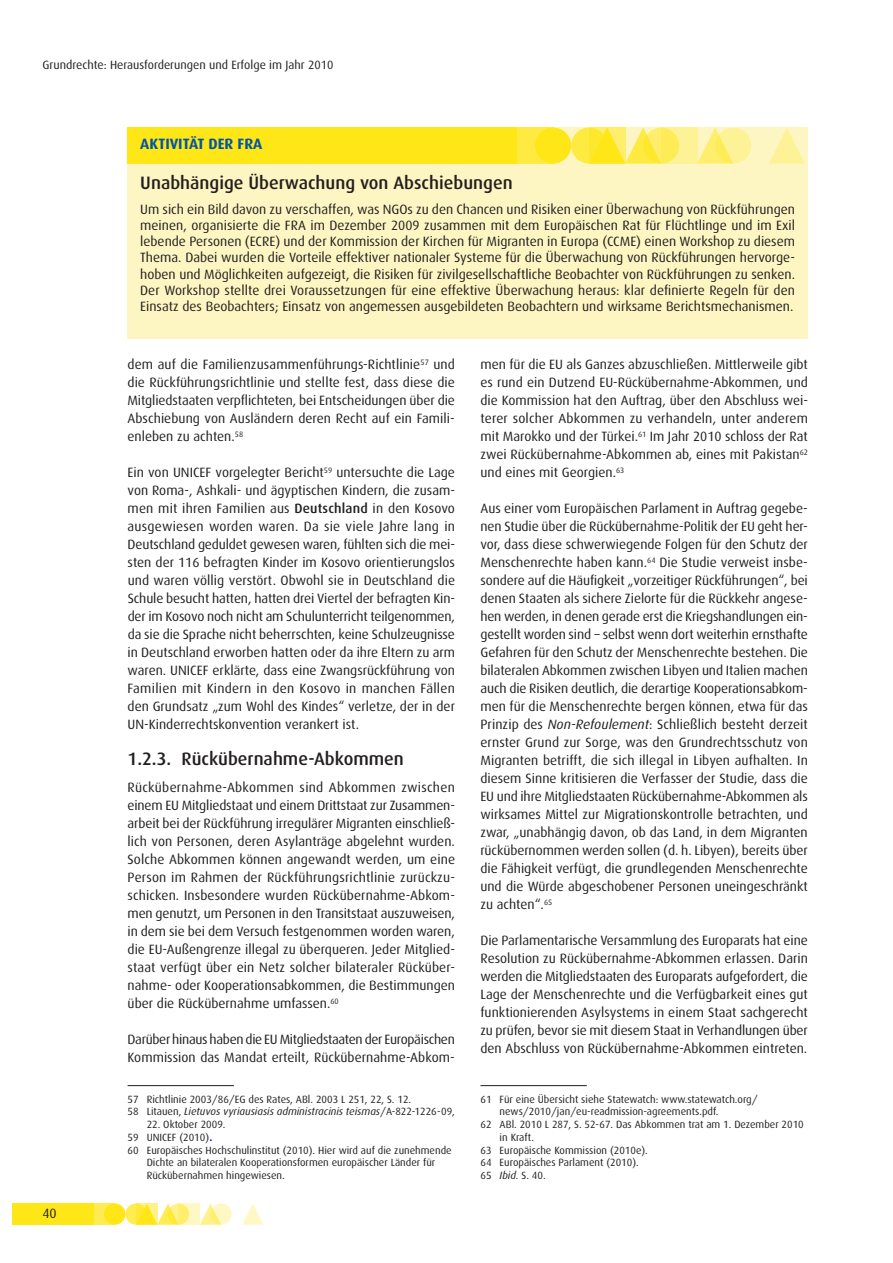
<style>
.page{position:relative;width:893px;height:1263px;background:#fff}
.page>*{position:absolute;margin:0;border:0;box-sizing:border-box;transform-origin:0 0}
.t1{font:500 18px "Dax";color:#231f20}
.t2{font:700 15px "Dax";color:#0155a5}
.t3{font:13.5px/18px "Dax";color:#231f20;text-align:justify}
.t4{font:13.5px/18px "Dax";letter-spacing:-.025em;color:#231f20}
.t5{font:12px "Dax";color:#231f20}
.t6{font:10.5px/12.8px "Dax";color:#231f20}
.s1{font-weight:500}
.s2{font-style:italic}
.s3{font-size:15px;color:#00f}
</style>
<div class="page">
<svg style="left:125px;top:1203px;width:22px;height:22px"></svg>
<div style="left:94px;top:1203px;width:21px;height:22px;background:#ffec50"></div>
<div style="left:12px;top:1203px;width:82px;height:22px;background:#ffe616"></div>
<svg style="left:200px;top:1203px;width:18px;height:22px"></svg>
<svg style="left:242px;top:1204px;width:21px;height:21px"></svg>
<div style="left:104px;top:1203px;width:21px;height:22px;background:#ffe616;border-radius:50%"></div>
<svg style="left:157px;top:1203px;width:18px;height:22px"></svg>
<svg style="left:168px;top:1203px;width:21px;height:22px"></svg>
<svg style="left:210px;top:1203px;width:22px;height:22px"></svg>
<svg style="left:136px;top:1203px;width:21px;height:22px"></svg>
<svg style="left:179px;top:1203px;width:21px;height:22px"></svg>
<hr style="left:128px;top:1085px;width:106px;height:1px;background:#231f20">
<hr style="left:480px;top:1085px;width:107px;height:1px;background:#231f20">
<div style="left:128px;top:128px;width:680px;height:211px;background:#fef6c2"></div>
<div style="left:571px;top:128px;width:36px;height:36px;background:#feea41;border-radius:50%"></div>
<div style="left:517px;top:128px;width:36px;height:36px;background:#feea41"></div>
<div style="left:128px;top:128px;width:389px;height:36px;background:#ffe616"></div>
<svg style="left:697px;top:128px;width:32px;height:36px"></svg>
<svg style="left:769px;top:128px;width:36px;height:36px"></svg>
<div style="left:535px;top:128px;width:36px;height:36px;background:#ffe616;border-radius:50%"></div>
<svg style="left:625px;top:128px;width:32px;height:36px"></svg>
<svg style="left:643px;top:128px;width:36px;height:36px"></svg>
<svg style="left:715px;top:128px;width:36px;height:36px"></svg>
<svg style="left:589px;top:128px;width:36px;height:36px"></svg>
<svg style="left:661px;top:128px;width:36px;height:36px"></svg>
<p class="t5" style="left:43px;top:58px;width:292px">Grundrechte: Herausforderungen und Erfolge im Jahr 2010</p>
<p class="t2" style="left:140px;top:135px;width:124px">AKTIVITÄT DER FRA</p>
<h1 class="t1" style="left:140px;top:173px;width:374px">Unabhängige Überwachung von Abschiebungen</h1>
<p class="t3" style="left:140px;top:201px;width:656px;line-height:16.2px">Um sich ein Bild davon zu verschaffen, was NGOs zu den Chancen und Risiken einer Überwachung von Rückführungen meinen, organisierte die FRA im Dezember 2009 zusammen mit dem Europäischen Rat für Flüchtlinge und im Exil lebende Personen (ECRE) und der Kommission der Kirchen für Migranten in Europa (CCME) einen Workshop zu diesem Thema. Dabei wurden die Vorteile effektiver nationaler Systeme für die Überwachung von Rückführungen hervorge‑ hoben und Möglichkeiten aufgezeigt, die Risiken für zivilgesellschaftliche Beobachter von Rückführungen zu senken.<br>Der Workshop stellte drei Voraussetzungen für eine effektive Überwachung heraus: klar definierte Regeln für den Einsatz des Beobachters; Einsatz von angemessen ausgebildeten Beobachtern und wirksame Berichtsmechanismen.</p>
<p class="t3" style="left:43px;top:1205px;width:16px">40</p>
<p class="t3" style="left:127px;top:355px;width:329px">dem auf die Familienzusammenführungs‑Richtlinie<sup>57</sup> und die Rückführungsrichtlinie und stellte fest, dass diese die Mitgliedstaaten verpflichteten, bei Entscheidungen über die Abschiebung von Ausländern deren Recht auf ein Famili‑ enleben zu achten.<sup>58</sup></p>
<p class="t3" style="left:128px;top:463px;width:329px">Ein von UNICEF vorgelegter Bericht<sup>59</sup> untersuchte die Lage von Roma-, Ashkali- und ägyptischen Kindern, die zusam‑ men mit ihren Familien aus <span class="s1">Deutschland</span> in den Kosovo ausgewiesen worden waren. Da sie viele Jahre lang in Deutschland geduldet gewesen waren, fühlten sich die mei‑ sten der 116 befragten Kinder im Kosovo orientierungslos und waren völlig verstört. Obwohl sie in Deutschland die Schule besucht hatten, hatten drei Viertel der befragten Kin‑ der im Kosovo noch nicht am Schulunterricht teilgenommen, da sie die Sprache nicht beherrschten, keine Schulzeugnisse in Deutschland erworben hatten oder da ihre Eltern zu arm waren. UNICEF erklärte, dass eine Zwangsrückführung von Familien mit Kindern in den Kosovo in manchen Fällen den Grundsatz „zum Wohl des Kindes“ verletze, der in der UN‑Kinderrechtskonvention verankert ist.</p>
<h1 class="t1" style="left:128px;top:749px;width:278px">1.2.3. Rückübernahme‑Abkommen</h1>
<p class="t3" style="left:128px;top:778px;width:329px">Rückübernahme‑Abkommen sind Abkommen zwischen einem EU Mitgliedstaat und einem Drittstaat zur Zusammen‑ arbeit bei der Rückführung irregulärer Migranten einschließ‑ lich von Personen, deren Asylanträge abgelehnt wurden.<br>Solche Abkommen können angewandt werden, um eine Person im Rahmen der Rückführungsrichtlinie zurückzu‑ schicken. Insbesondere wurden Rückübernahme‑Abkom‑ men genutzt, um Personen in den Transitstaat auszuweisen, in dem sie bei dem Versuch festgenommen worden waren, die EU‑Außengrenze illegal zu überqueren. Jeder Mitglied‑ staat verfügt über ein Netz solcher bilateraler Rücküber‑ nahme- oder Kooperationsabkommen, die Bestimmungen über die Rückübernahme umfassen.<sup>60</sup></p>
<p class="t4" style="left:127px;top:1030px;width:329px">Darüber hinaus haben die EU Mitgliedstaaten der Europäischen<br>Kommission das Mandat erteilt, Rückübernahme‑Abkom‑</p>
<p class="t6" style="left:128px;top:1093px;width:329px">57 Richtlinie 2003/86/EG des Rates, ABl. 2003 L 251, 22, S. 12.<br>58 Litauen, <span class="s2">Lietuvos vyriausiasis administracinis teismas</span>/A-822-1226- 09,</p>
<p class="t6" style="left:147px;top:1118px;width:80px">22. Oktober 2009.</p>
<p class="t6" style="left:128px;top:1131px;width:87px">59 UNICEF (2010)<span class="s3">.</span></p>
<p class="t6" style="left:128px;top:1144px;width:326px">60 Europäisches Hochschulinstitut (2010). Hier wird auf die zunehmende</p>
<p class="t6" style="left:147px;top:1156px;width:290px">Dichte an bilateralen Kooperationsformen europäischer Länder für</p>
<p class="t6" style="left:147px;top:1169px;width:140px">Rückübernahmen hingewiesen.</p>
<p class="t3" style="left:480px;top:355px;width:329px">men für die EU als Ganzes abzuschließen. Mittlerweile gibt es rund ein Dutzend EU‑Rückübernahme‑Abkommen, und die Kommission hat den Auftrag, über den Abschluss wei‑ terer solcher Abkommen zu verhandeln, unter anderem mit Marokko und der Türkei.<sup>61</sup> Im Jahr 2010 schloss der Rat zwei Rückübernahme‑Abkommen ab, eines mit Pakistan<sup>62 </sup>und eines mit Georgien.<sup>63</sup></p>
<p class="t3" style="left:480px;top:499px;width:329px">Aus einer vom Europäischen Parlament in Auftrag gegebe‑ nen Studie über die Rückübernahme‑Politik der EU geht her‑ vor, dass diese schwerwiegende Folgen für den Schutz der Menschenrechte haben kann.<sup>64</sup> Die Studie verweist insbe‑ sondere auf die Häufigkeit „vorzeitiger Rückführungen“, bei denen Staaten als sichere Zielorte für die Rückkehr angese‑ hen werden, in denen gerade erst die Kriegshandlungen ein‑ gestellt worden sind – selbst wenn dort weiterhin ernsthafte Gefahren für den Schutz der Menschenrechte bestehen. Die bilateralen Abkommen zwischen Libyen und Italien machen auch die Risiken deutlich, die derartige Kooperationsabkom‑ men für die Menschenrechte bergen können, etwa für das Prinzip des <span class="s2">Non‑Refoulement</span>: Schließlich besteht derzeit ernster Grund zur Sorge, was den Grundrechtsschutz von Migranten betrifft, die sich illegal in Libyen aufhalten. In diesem Sinne kritisieren die Verfasser der Studie, dass die EU und ihre Mitgliedstaaten Rückübernahme‑Abkommen als wirksames Mittel zur Migrationskontrolle betrachten, und zwar, „unabhängig davon, ob das Land, in dem Migranten rückübernommen werden sollen (d. h. Libyen), bereits über die Fähigkeit verfügt, die grundlegenden Menschenrechte und die Würde abgeschobener Personen uneingeschränkt zu achten“.<sup>65</sup></p>
<p class="t3" style="left:480px;top:931px;width:329px">Die Parlamentarische Versammlung des Europarats hat eine Resolution zu Rückübernahme‑Abkommen erlassen. Darin werden die Mitgliedstaaten des Europarats aufgefordert, die Lage der Menschenrechte und die Verfügbarkeit eines gut funktionierenden Asylsystems in einem Staat sachgerecht zu prüfen, bevor sie mit diesem Staat in Verhandlungen über den Abschluss von Rückübernahme‑Abkommen eintreten.</p>
<p class="t6" style="left:480px;top:1093px;width:279px">61 Für eine Übersicht siehe Statewatch: www.statewatch.org/</p>
<p class="t6" style="left:500px;top:1105px;width:220px">news/2010/jan/eu‑readmission‑agreements.pdf.</p>
<p class="t6" style="left:480px;top:1118px;width:325px">62 ABl. 2010 L 287, S. 52- 67. Das Abkommen trat am 1. Dezember 2010</p>
<p class="t6" style="left:500px;top:1131px;width:36px">in Kraft.</p>
<p class="t6" style="left:480px;top:1144px;width:169px">63 Europäische Kommission (2010e).</p>
<p class="t6" style="left:480px;top:1156px;width:160px">64 Europäisches Parlament (2010).</p>
<p class="t6" style="left:480px;top:1169px;width:67px">65 <span class="s2">Ibid.</span> S. 40.</p>
</div>
